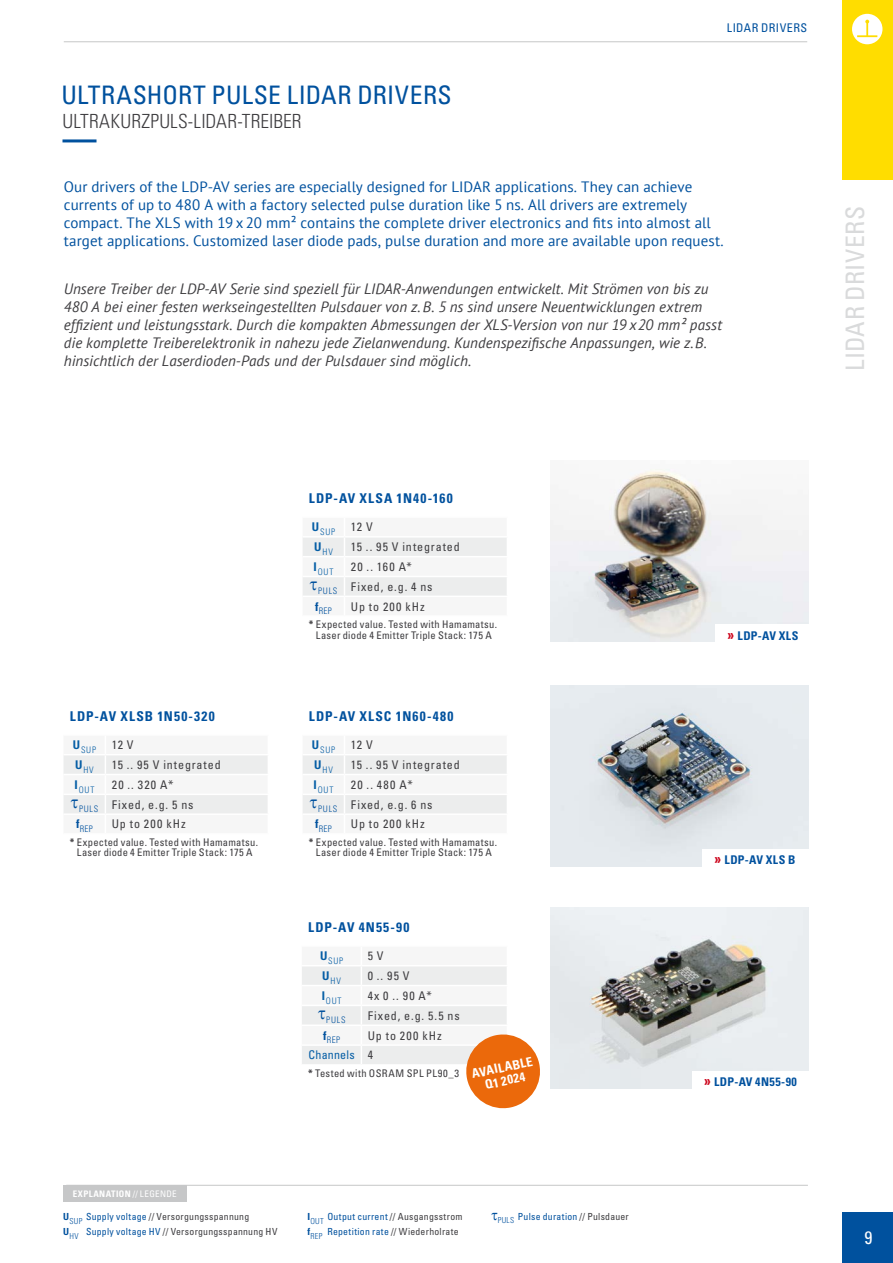
<style>
.page{position:relative;width:893px;height:1263px;background:#fff}
.page>*{position:absolute;margin:0;border:0;box-sizing:border-box;transform-origin:0 0}
.t1{font:condensed 25.5px "Univers LT Std";letter-spacing:.015em;color:#00519e}
.t2{font:condensed 25.5px "Univers LT Std";letter-spacing:.015em;color:#d9dadb}
.t3{font:300 condensed 19.5px "Univers LT Std";letter-spacing:.01em;color:#3e3d40}
.t4{font:condensed 18px "Univers LT Std";color:#fff}
.t5{font:italic 15px/18px "PT Sans";letter-spacing:.005em;color:#3e3d40}
.t6{font:15px/18px "PT Sans";letter-spacing:.005em;color:#00519e}
.t7{font:700 condensed 13.5px "Univers LT Std";letter-spacing:.085em;color:#00519e}
.t8{font:700 condensed 12.75px/13.5px "Univers LT Std";color:#fff;text-align:center}
.t9{font:condensed 12px/19.8px "Univers LT Std";letter-spacing:.08em;color:#3e3d40}
.t10{font:700 condensed 12px "Univers LT Std";letter-spacing:.04em;color:#00519e}
.t11{font:condensed 12px/19.8px "Univers LT Std";letter-spacing:.03em;color:#3e3d40}
.t12{font:condensed 12px "Univers LT Std";letter-spacing:.04em;color:#00519e}
.t13{font:condensed 10.5px/10.5px "Univers LT Std";letter-spacing:.025em;color:#3e3d40;text-align:center}
.t14{font:condensed 9.75px/15px "Univers LT Std";letter-spacing:.025em;color:#3e3d40}
.t15{font:condensed 9.75px "Univers LT Std";letter-spacing:.025em;color:#00519e}
.t16{font:300 condensed 9px "Univers LT Std";letter-spacing:.085em;color:#045da5}
.t17{font:700 condensed 9px "Univers LT Std";letter-spacing:.05em;color:#fff}
.t18{font:300 condensed 9px "Univers LT Std";letter-spacing:.04em;color:#00519e}
.t19{font:300 condensed 8.25px "Univers LT Std";color:#00519e}
.s1{font-weight:700}
.s2{font-weight:400}
.s3{color:#045da5}
.s4{font-weight:700;color:#00519e}
.s5{color:#00519e}
.s6{color:#3e3d40}
.s7{font-size:15px;color:#cd071e}
</style>
<div class="page">
<div style="left:843px;top:0;width:50px;height:180px;background:#fd0"></div>
<hr style="left:64px;top:41px;width:743px;height:1px;background:#c6c7c8">
<svg style="left:852px;top:14px;width:30px;height:30px"></svg>
<hr style="left:66px;top:1185px;width:742px;height:1px;background:#c6c7c8">
<div style="left:63px;top:1185px;width:123px;height:16px;background:#c6c7c8"></div>
<hr style="left:62px;top:139px;width:35px;height:3px;background:#00519e">
<img style="left:551px;top:908px;width:257px;height:180px">
<img style="left:551px;top:469px;width:257px;height:173px">
<img style="left:551px;top:685px;width:257px;height:181px">
<div style="left:692px;top:1071px;width:126px;height:22px;background:#fff"></div>
<div style="left:715px;top:624px;width:96px;height:22px;background:#fff"></div>
<div style="left:702px;top:849px;width:112px;height:22px;background:#fff"></div>
<div style="left:843px;top:1213px;width:50px;height:50px;background:#00519e"></div>
<svg style="left:302px;top:967px;width:238px;height:142px"></svg>
<svg style="left:64px;top:755px;width:204px;height:58px"></svg>
<svg style="left:303px;top:755px;width:204px;height:58px"></svg>
<svg style="left:303px;top:538px;width:204px;height:58px"></svg>
<h1 class="t1" style="left:62px;top:78px;width:392px">ULTRASHORT PULSE LIDAR DRIVERS</h1>
<h2 class="t3" style="left:62px;top:109px;width:241px">ULTRAKURZPULS-LIDAR-TREIBER</h2>
<p class="t12" style="left:727px;top:20px;width:82px">LIDAR DRIVERS</p>
<p class="t6" style="left:64px;top:177px;width:661px">Our drivers of the LDP-AV series are especially designed for LIDAR applications. They can achieve currents of up to 480 A with a factory selected pulse duration like 5 ns. All drivers are extremely compact. The XLS with 19 x 20 mm² contains the complete driver electronics and fits into almost all target applications. Customized laser diode pads, pulse duration and more are available upon request.</p>
<p class="t5" style="left:64px;top:280px;width:660px">Unsere Treiber der LDP-AV Serie sind speziell für LIDAR-Anwendungen entwickelt. Mit Strömen von bis zu 480 A bei einer festen werkseingestellten Pulsdauer von z. B. 5 ns sind unsere Neuentwicklungen extrem effizient und leistungsstark. Durch die kompakten Abmessungen der XLS-Version von nur 19 x 20 mm² passt die komplette Treiberelektronik in nahezu jede Zielanwendung. Kundenspezifische Anpassungen, wie z.B. hinsichtlich der Laserdioden-Pads und der Pulsdauer sind möglich.</p>
<h1 class="t2" style="left:839px;top:371px;width:167px;rotate:-90deg">LIDAR DRIVERS</h1>
<p class="t7" style="left:70px;top:707px;width:146px">LDP-AV XLSB 1N50-320</p>
<p class="t16" style="left:73px;top:744px;width:25px"><sup>U</sup>SUP</p>
<p class="t9" style="left:112px;top:735px;width:23px">12 V</p>
<p class="t16" style="left:75px;top:764px;width:20px"><sup>U</sup>HV</p>
<p class="t9" style="left:112px;top:755px;width:110px">15 .. 95 V integrated</p>
<p class="t16" style="left:75px;top:784px;width:21px"><sup>I</sup>OUT</p>
<p class="t9" style="left:79px;top:774px;width:116px;text-indent:33px">20 .. 320 A*<br><sub>PULS</sub> Fixed, e.g. 5 ns</p>
<p class="t18" style="left:76px;top:824px;width:18px"><sup>f</sup>REP</p>
<p class="t9" style="left:112px;top:814px;width:76px">Up to 200 kHz</p>
<p class="t13" style="left:70px;top:837px;width:190px"><span class="s1">*</span> Expected value. Tested with Hamamatsu.<br>Laser diode 4 Emitter Triple Stack: 175 A</p>
<p class="t17" style="left:73px;top:1188px;width:105px">EXPLANATION <span class="s2">// LEGENDE</span></p>
<p class="t7" style="left:309px;top:490px;width:145px">LDP-AV XLSA 1N40-160</p>
<p class="t16" style="left:312px;top:526px;width:25px"><sup>U</sup>SUP</p>
<p class="t9" style="left:351px;top:517px;width:23px">12 V</p>
<p class="t16" style="left:314px;top:546px;width:20px"><sup>U</sup>HV</p>
<p class="t9" style="left:351px;top:537px;width:110px">15 .. 95 V integrated</p>
<p class="t16" style="left:314px;top:566px;width:21px"><sup>I</sup>OUT</p>
<p class="t9" style="left:318px;top:557px;width:116px;text-indent:33px">20 .. 160 A*<br><sub>PULS</sub> Fixed, e.g. 4 ns</p>
<p class="t18" style="left:315px;top:606px;width:18px"><sup>f</sup>REP</p>
<p class="t9" style="left:351px;top:596px;width:76px">Up to 200 kHz</p>
<p class="t13" style="left:309px;top:619px;width:190px"><span class="s1">*</span> Expected value. Tested with Hamamatsu.<br>Laser diode 4 Emitter Triple Stack: 175 A</p>
<p class="t7" style="left:309px;top:707px;width:146px">LDP-AV XLSC 1N60-480</p>
<p class="t16" style="left:312px;top:744px;width:25px"><sup>U</sup>SUP</p>
<p class="t9" style="left:351px;top:735px;width:23px">12 V</p>
<p class="t16" style="left:314px;top:764px;width:20px"><sup>U</sup>HV</p>
<p class="t9" style="left:351px;top:755px;width:110px">15 .. 95 V integrated</p>
<p class="t16" style="left:314px;top:784px;width:21px"><sup>I</sup>OUT</p>
<p class="t9" style="left:318px;top:774px;width:116px;text-indent:33px">20 .. 480 A*<br><sub>PULS</sub> Fixed, e.g. 6 ns</p>
<p class="t18" style="left:315px;top:824px;width:18px"><sup>f</sup>REP</p>
<p class="t9" style="left:351px;top:814px;width:76px">Up to 200 kHz</p>
<p class="t13" style="left:309px;top:837px;width:190px"><span class="s1">*</span> Expected value. Tested with Hamamatsu.<br>Laser diode 4 Emitter Triple Stack: 175 A</p>
<p class="t7" style="left:308px;top:918px;width:103px">LDP-AV 4N55-90</p>
<p class="t16" style="left:320px;top:955px;width:25px"><sup>U</sup>SUP</p>
<p class="t9" style="left:368px;top:946px;width:17px">5 V</p>
<p class="t16" style="left:322px;top:975px;width:20px"><sup>U</sup>HV</p>
<p class="t9" style="left:368px;top:966px;width:43px">0 .. 95 V</p>
<p class="t16" style="left:322px;top:995px;width:21px"><sup>I</sup>OUT</p>
<p class="t9" style="left:368px;top:985px;width:66px">4x 0 .. 90 A*</p>
<p class="t18" style="left:326px;top:1014px;width:21px">PULS</p>
<p class="t9" style="left:368px;top:1005px;width:93px">Fixed, e.g. 5.5 ns</p>
<p class="t18" style="left:323px;top:1035px;width:18px"><sup>f</sup>REP</p>
<p class="t11" style="left:309px;top:1025px;width:135px;text-indent:59px">Up to 200 kHz<br><span class="s3">Channels</span> 4</p>
<p class="t13" style="left:308px;top:1068px;width:152px"><span class="s1">*</span> Tested with OSRAM SPL PL90_3</p>
<p class="t8" style="left:471px;top:1067px;width:63px;rotate:-12deg">AVAILABLE<br>Q1 2024</p>
<p class="t14" style="left:63px;top:1209px;width:216px"><span class="s4">U</span><sub>SUP</sub> <span class="s5">Supply voltage</span> // Versorgungsspannung<br><span class="s4">U</span><sub>HV</sub> <span class="s5">Supply voltage HV</span> // Versorgungsspannung HV</p>
<p class="t19" style="left:498px;top:1215px;width:18px">PULS</p>
<p class="t15" style="left:518px;top:1210px;width:112px">Pulse duration <span class="s6">// Pulsdauer</span></p>
<p class="t14" style="left:307px;top:1209px;width:157px"><span class="s4">I</span><sub>OUT</sub> <span class="s5">Output current</span> // Ausgangsstrom <span class="s4">f</span><sub>REP</sub> <span class="s5">Repetition rate</span> // Wiederholrate</p>
<p class="t10" style="left:728px;top:628px;width:72px"><span class="s7">»</span> LDP-AV XLS</p>
<p class="t10" style="left:715px;top:852px;width:82px"><span class="s7">»</span> LDP-AV XLS B</p>
<p class="t10" style="left:704px;top:1075px;width:94px"><span class="s7">»</span> LDP-AV 4N55-90</p>
<p class="t4" style="left:864px;top:1226px;width:9px">9</p>
</div>
